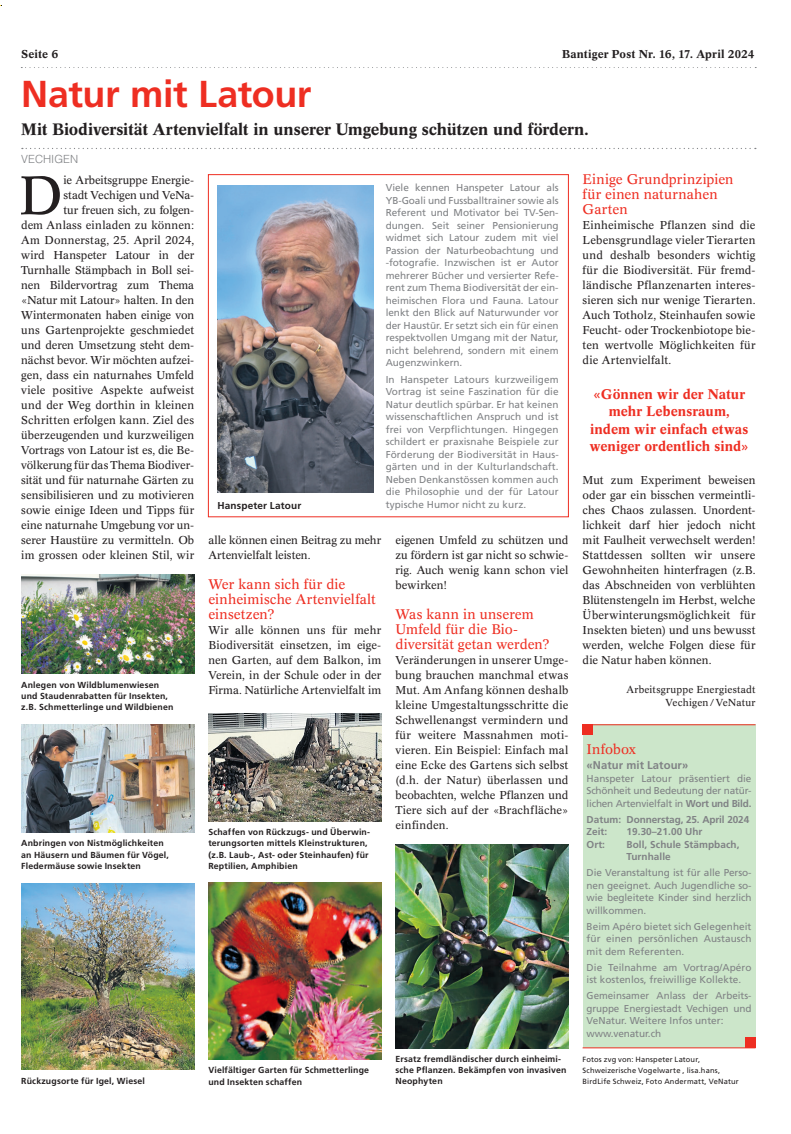
<style>
.page{position:relative;width:791px;height:1134px;background:#fff}
.page>*{position:absolute;margin:0;border:0;box-sizing:border-box;transform-origin:0 0}
.t1{font:53.38px "Concorde BE";color:#231f20}
.t2{font:700 37.5px "Frutiger LT Std";letter-spacing:-.01em;color:#ee2e22}
.t3{font:500 16.25px "Concorde BE";letter-spacing:-.01em;color:#231f20}
.t4{font:13.75px/15px "Concorde BE";letter-spacing:.005em;color:#ee2e22}
.t5{font:500 13.75px/17.5px "Concorde BE";letter-spacing:.005em;color:#ee2e22;text-align:center}
.t6{font:11.25px/15px "Concorde BE";color:#231f20;text-align:justify}
.t7{font:500 11.25px "Concorde BE";letter-spacing:.015em;color:#231f20}
.t8{font:700 11.25px "Frutiger LT Std";letter-spacing:.005em;color:#808285}
.t9{font:300 11.25px "Helvetica LT Std";color:#808285}
.t10{font:10px/12.5px "Frutiger LT Std";color:#808285;text-align:justify}
.t11{font:700 10px/12.5px "Frutiger LT Std";letter-spacing:.005em;color:#808285}
.t12{font:10px/12.5px "Concorde BE";letter-spacing:.02em;color:#231f20;text-align:right}
.t13{font:700 10px "Frutiger LT Std";letter-spacing:.015em;color:#231f20}
.t14{font:700 8.75px/11.2px "Frutiger LT Std";letter-spacing:.02em;color:#231f20}
.t15{font:7.5px/11.2px "Frutiger LT Std";letter-spacing:.02em;color:#231f20}
.s1{font-weight:700}
</style>
<div class="page">
<svg style="left:21px;top:67px;width:734px;height:1px"></svg>
<div style="left:582px;top:724px;width:173px;height:324px;background:#cce6ca"></div>
<img style="left:21px;top:574px;width:173px;height:100px">
<img style="left:21px;top:725px;width:173px;height:108px">
<img style="left:208px;top:713px;width:173px;height:109px">
<img style="left:21px;top:883px;width:173px;height:186px">
<img style="left:208px;top:883px;width:173px;height:176px">
<img style="left:395px;top:844px;width:173px;height:204px">
<hr style="left:582px;top:724px;width:173px;height:1px;background:#ee2e22">
<div style="left:582px;top:724px;width:11px;height:11px;background:#ee2e22"></div>
<hr style="left:582px;top:1048px;width:173px;height:1px;background:#ee2e22">
<div style="left:744px;top:1037px;width:11px;height:11px;background:#ee2e22"></div>
<svg style="left:22px;top:148px;width:733px;height:1px"></svg>
<div style="left:208px;top:174px;width:360px;height:343px;border:1px solid #ee2e22"></div>
<img style="left:218px;top:186px;width:156px;height:307px">
<p class="t7" style="left:21px;top:48px;width:38px">Seite 6</p>
<p class="t7" style="left:561px;top:48px;width:194px">Bantiger Post Nr. 16, 17. April 2024</p>
<h2 class="t2" style="left:21px;top:72px;width:291px">Natur mit Latour</h2>
<h3 class="t3" style="left:21px;top:120px;width:568px">Mit Biodiversität Artenvielfalt in unserer Umgebung schützen und fördern.</h3>
<p class="t9" style="left:21px;top:152px;width:58px">VECHIGEN</p>
<p class="t6" style="left:21px;top:173px;width:174px;text-align:right">ie Arbeitsgruppe Energie-<br>stadt Vechigen und VeNa-<br>tur freuen sich, zu folgen-<br>dem Anlass einladen zu können:<br>Am Donnerstag, 25. April 2024, wird Hanspeter Latour in der<br>Turnhalle Stämpbach in Boll sei&shy;nen Bildervortrag zum Thema «Natur mit Latour» halten. In den<br>Wintermonaten haben einige von uns Gartenprojekte geschmiedet und deren Umsetzung steht dem&shy;nächst bevor. Wir möchten aufzei&shy;gen, dass ein naturnahes Umfeld viele positive Aspekte aufweist und der Weg dorthin in kleinen<br>Schritten erfolgen kann. Ziel des überzeugenden und kurzweiligen<br>Vortrags von Latour ist es, die Be&shy;völkerung für das Thema Biodiver&shy;sität und für naturnahe Gärten zu sensibilisieren und zu motivieren sowie einige Ideen und Tipps für eine naturnahe Umgebung vor un&shy;serer Haustüre zu vermitteln. Ob im grossen oder kleinen Stil, wir</p>
<h1 class="t1" style="left:18px;top:165px;width:46px">D</h1>
<p class="t14" style="left:21px;top:679px;width:154px">Anlegen von Wildblumenwiesen und Staudenrabatten für Insekten, z.B. Schmetterlinge und Wildbienen</p>
<p class="t14" style="left:21px;top:838px;width:149px">Anbringen von Nistmöglichkeiten an Häusern und Bäumen für Vögel,<br>Fledermäuse sowie Insekten</p>
<p class="t13" style="left:217px;top:499px;width:85px">Hanspeter Latour</p>
<p class="t10" style="left:385px;top:182px;width:174px">Viele kennen Hanspeter Latour als YB-Goali und Fussballtrainer sowie als Referent und Motivator bei TV-Sen&shy;dungen. Seit seiner Pensionierung widmet sich Latour zudem mit viel Passion der Naturbeobachtung und -fotografie. Inzwischen ist er Autor mehrerer Bücher und versierter Refe&shy;rent zum Thema Biodiversität der ein&shy;heimischen Flora und Fauna. Latour lenkt den Blick auf Naturwunder vor der Haustür. Er setzt sich ein für einen respektvollen Umgang mit der Natur, nicht belehrend, sondern mit einem Augenzwinkern.</p>
<p class="t10" style="left:385px;top:373px;width:174px">In Hanspeter Latours kurzweiligem Vortrag ist seine Faszination für die Natur deutlich spürbar. Er hat keinen wissenschaftlichen Anspruch und ist frei von Verpflichtungen. Hingegen schildert er praxisnahe Beispiele zur Förderung der Biodiversität in Haus&shy;gärten und in der Kulturlandschaft.<br>Neben Denkanstössen kommen auch die Philosophie und der für Latour typische Humor nicht zu kurz.</p>
<p class="t6" style="left:208px;top:533px;width:174px">alle können einen Beitrag zu mehr<br>Artenvielfalt leisten.</p>
<p class="t4" style="left:208px;top:577px;width:169px">Wer kann sich für die einheimische Artenvielfalt einsetzen?</p>
<p class="t6" style="left:208px;top:623px;width:174px">Wir alle können uns für mehr Biodiversität einsetzen, im eige&shy;nen Garten, auf dem Balkon, im Verein, in der Schule oder in der Firma. Natürliche Artenvielfalt im</p>
<p class="t14" style="left:208px;top:827px;width:163px">Schaffen von Rückzugs- und Überwin&shy;terungsorten mittels Kleinstrukturen, (z.B. Laub-, Ast- oder Steinhaufen) für Reptilien, Amphibien</p>
<p class="t6" style="left:395px;top:533px;width:174px">eigenen Umfeld zu schützen und zu fördern ist gar nicht so schwie&shy;rig. Auch wenig kann schon viel bewirken!</p>
<p class="t4" style="left:395px;top:607px;width:156px">Was kann in unserem<br>Umfeld für die Bio&shy;diversität getan werden?</p>
<p class="t6" style="left:395px;top:653px;width:174px">Veränderungen in unserer Umge&shy;bung brauchen manchmal etwas Mut. Am Anfang können deshalb kleine Umgestaltungsschritte die Schwellenangst vermindern und für weitere Massnahmen moti&shy;vieren. Ein Beispiel: Einfach mal eine Ecke des Gartens sich selbst (d.h. der Natur) überlassen und beobachten, welche Pflanzen und Tiere sich auf der «Brachfläche» einfinden.</p>
<p class="t14" style="left:21px;top:1075px;width:125px">Rückzugsorte für Igel, Wiesel</p>
<p class="t14" style="left:208px;top:1065px;width:162px">Vielfältiger Garten für Schmetterlinge und Insekten schaffen</p>
<p class="t14" style="left:395px;top:1053px;width:172px">Ersatz fremdländischer durch einheimi&shy;sche Pflanzen. Bekämpfen von invasiven<br>Neophyten</p>
<p class="t4" style="left:582px;top:172px;width:152px">Einige Grundprinzipien für einen naturnahen<br>Garten</p>
<p class="t6" style="left:582px;top:218px;width:174px">Einheimische Pflanzen sind die Lebensgrundlage vieler Tierarten und deshalb besonders wichtig für die Biodiversität. Für fremd&shy;ländische Pflanzenarten interes&shy;sieren sich nur wenige Tierarten.<br>Auch Totholz, Steinhaufen sowie Feucht- oder Trockenbiotope bie&shy;ten wertvolle Möglichkeiten für die Artenvielfalt.</p>
<p class="t5" style="left:589px;top:385px;width:160px">«Gönnen wir der Natur mehr Lebensraum, indem wir einfach etwas weniger ordentlich sind»</p>
<p class="t6" style="left:582px;top:473px;width:174px">Mut zum Experiment beweisen oder gar ein bisschen vermeintli&shy;ches Chaos zulassen. Unordent&shy;lichkeit darf hier jedoch nicht mit Faulheit verwechselt werden!<br>Stattdessen sollten wir unsere Gewohnheiten hinterfragen (z.B. das Abschneiden von verblühten Blütenstengeln im Herbst, welche Überwinterungsmöglichkeit für Insekten bieten) und uns bewusst werden, welche Folgen diese für die Natur haben können.</p>
<p class="t12" style="left:626px;top:684px;width:130px">Arbeitsgruppe Energiestadt<br>Vechigen/VeNatur</p>
<p class="t4" style="left:586px;top:742px;width:51px">Infobox</p>
<p class="t8" style="left:586px;top:758px;width:103px">«Natur mit Latour»</p>
<p class="t10" style="left:586px;top:772px;width:166px">Hanspeter Latour präsentiert die Schönheit und Bedeutung der natür&shy;lichen Artenvielfalt in <span class="s1">Wort und Bild.</span></p>
<p class="t11" style="left:586px;top:813px;width:164px">Datum: Donnerstag, 25. April 2024<br>Zeit:</p>
<p class="t11" style="left:626px;top:825px;width:77px">19.30–21.00 Uhr</p>
<p class="t11" style="left:586px;top:838px;width:20px">Ort:</p>
<p class="t11" style="left:626px;top:838px;width:114px">Boll, Schule Stämpbach,<br>Turnhalle</p>
<p class="t10" style="left:586px;top:866px;width:166px">Die Veranstaltung ist für alle Perso&shy;nen geeignet. Auch Jugendliche so&shy;wie begleitete Kinder sind herzlich willkommen.</p>
<p class="t10" style="left:586px;top:920px;width:166px">Beim Apéro bietet sich Gelegenheit für einen persönlichen Austausch mit dem Referenten.</p>
<p class="t10" style="left:586px;top:961px;width:166px">Die Teilnahme am Vortrag/Apéro ist kostenlos, freiwillige Kollekte.</p>
<p class="t10" style="left:586px;top:989px;width:166px;text-align:left">Gemeinsamer Anlass der Arbeits&shy;gruppe Energiestadt Vechigen und<br>VeNatur. Weitere Infos unter: www.venatur.ch</p>
<p class="t15" style="left:582px;top:1053px;width:158px">Fotos zvg von: Hanspeter Latour,<br>Schweizerische Vogelwarte , lisa.hans,<br>BirdLife Schweiz, Foto Andermatt, VeNatur</p>
</div>
